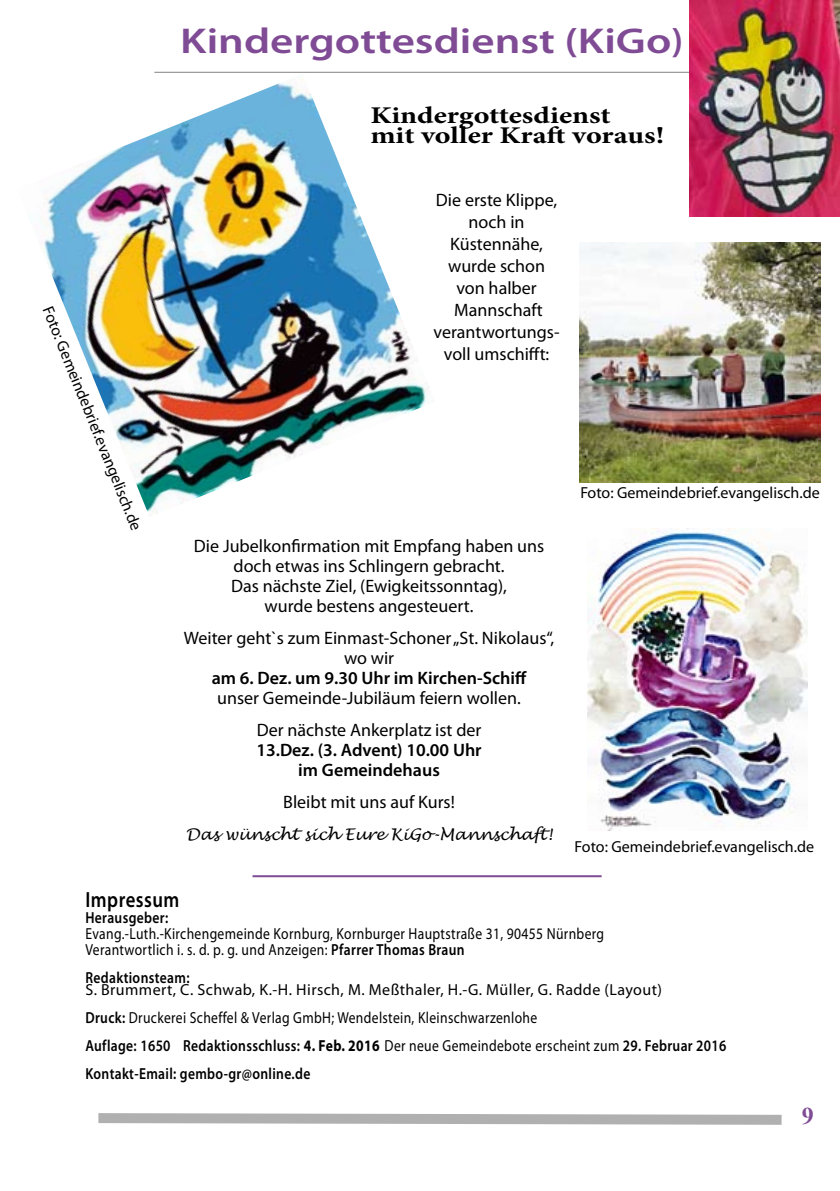
<style>
.page{position:relative;width:840px;height:1191px;background:#fff}
.page>*{position:absolute;margin:0;border:0;box-sizing:border-box;transform-origin:0 0}
.t1{font:600 36px "Myriad Pro";color:#7f4b94;scale:1.25 1}
.t2{font:700 24px/20px "Minion Pro";color:#000;scale:1.25 1}
.t3{font:700 24px "Times New Roman";color:#7f4b94}
.t4{font:600 22px "Myriad Pro";letter-spacing:.025em;color:#000;scale:.85 1}
.t5{font:18px/22px "Myriad Pro";color:#000;text-align:center}
.t6{font:600 18px/20px "Myriad Pro";color:#000;text-align:center}
.t7{font:16px/28px "Myriad Pro";letter-spacing:.025em;color:#000}
.t8{font:16px/16px "Myriad Pro";letter-spacing:.025em;color:#000;scale:.85 1}
.t9{font:16px "Myriad Pro";color:#000}
.t10{font:italic 16px "Lucida Handwriting";color:#000}
.t11{font:600 16px "Myriad Pro";letter-spacing:.025em;color:#000;scale:.85 1}
.s1{font-weight:600}
.s2{font-weight:700}
</style>
<div class="page">
<hr style="left:154px;top:72px;width:607px;height:1px;background:#000">
<svg style="left:98px;top:1113px;width:684px;height:12px;background:#bdbdbd"></svg>
<img style="left:689px;top:0;width:150px;height:216px">
<img style="left:41px;top:78px;width:388px;height:438px">
<img style="left:579px;top:242px;width:240px;height:240px">
<img style="left:587px;top:528px;width:220px;height:303px">
<hr style="left:252px;top:875px;width:349px;height:2px;background:#7f4b94">
<h1 class="t1" style="left:180px;top:18px;width:404px">Kindergottesdienst (KiGo)</h1>
<p class="t7" style="left:61px;top:302px;width:241px;rotate:68deg">Foto: Gemeindebrief.evangelisch.de</p>
<h2 class="t2" style="left:370px;top:105px;width:236px">Kindergottesdienst<br>mit voller Kraft voraus!</h2>
<p class="t5" style="left:433px;top:188px;width:127px">Die erste Klippe, noch in<br>Küstennähe, wurde schon von halber<br>Mannschaft verantwortungs&shy;voll umschifft:</p>
<p class="t5" style="left:194px;top:536px;width:351px;line-height:20px">Die Jubelkonfirmation mit Empfang haben uns doch etwas ins Schlingern gebracht.<br>Das nächste Ziel, (Ewigkeitssonntag),<br>wurde bestens angesteuert.</p>
<p class="t5" style="left:184px;top:628px;width:372px;line-height:20px">Weiter geht`s zum Einmast-Schoner „St. Nikolaus“, wo wir</p>
<p class="t6" style="left:212px;top:668px;width:316px">am 6. Dez. um 9.30 Uhr im Kirchen-Schiff</p>
<p class="t5" style="left:217px;top:682px;width:305px;line-height:32px">unser Gemeinde-Jubiläum feiern wollen.<br>Der nächste Ankerplatz ist der</p>
<p class="t6" style="left:256px;top:740px;width:227px">13.Dez. (3. Advent) 10.00 Uhr im Gemeindehaus</p>
<p class="t5" style="left:283px;top:791px;width:173px">Bleibt mit uns auf Kurs!</p>
<p class="t10" style="left:186px;top:825px;width:368px">Das wünscht sich Eure KiGo-Mannschaft!</p>
<p class="t9" style="left:580px;top:483px;width:241px">Foto: Gemeindebrief.evangelisch.de</p>
<p class="t9" style="left:574px;top:836px;width:241px">Foto: Gemeindebrief.evangelisch.de</p>
<p class="t4" style="left:85px;top:885px;width:112px">Impressum</p>
<p class="t11" style="left:85px;top:907px;width:99px">Herausgeber:</p>
<p class="t8" style="left:85px;top:925px;width:611px">Evang.-Luth.-Kirchengemeinde Kornburg, Kornburger Hauptstraße 31, 90455 Nürnberg<br>Verantwortlich i. s. d. p. g. und Anzeigen: <span class="s1">Pfarrer Thomas Braun</span></p>
<p class="t11" style="left:85px;top:967px;width:124px">Redaktionsteam:</p>
<p class="t7" style="left:85px;top:975px;width:642px">S. Brummert, C. Schwab, K.-H. Hirsch, M. Meßthaler, H.-G. Müller, G. Radde (Layout)<br><span class="s1">Druck:</span> Druckerei Scheffel &amp; Verlag GmbH; Wendelstein, Kleinschwarzenlohe<br><span class="s1">Auflage: 1650 Redaktionsschluss:</span> <span class="s2">4. Feb. 2016</span> Der neue Gemeindebote erscheint zum <span class="s1">29. Februar 2016<br>Kontakt-Email: gembo-gr@online.de</span></p>
<h2 class="t3" style="left:801px;top:1098px;width:13px">9</h2>
</div>
